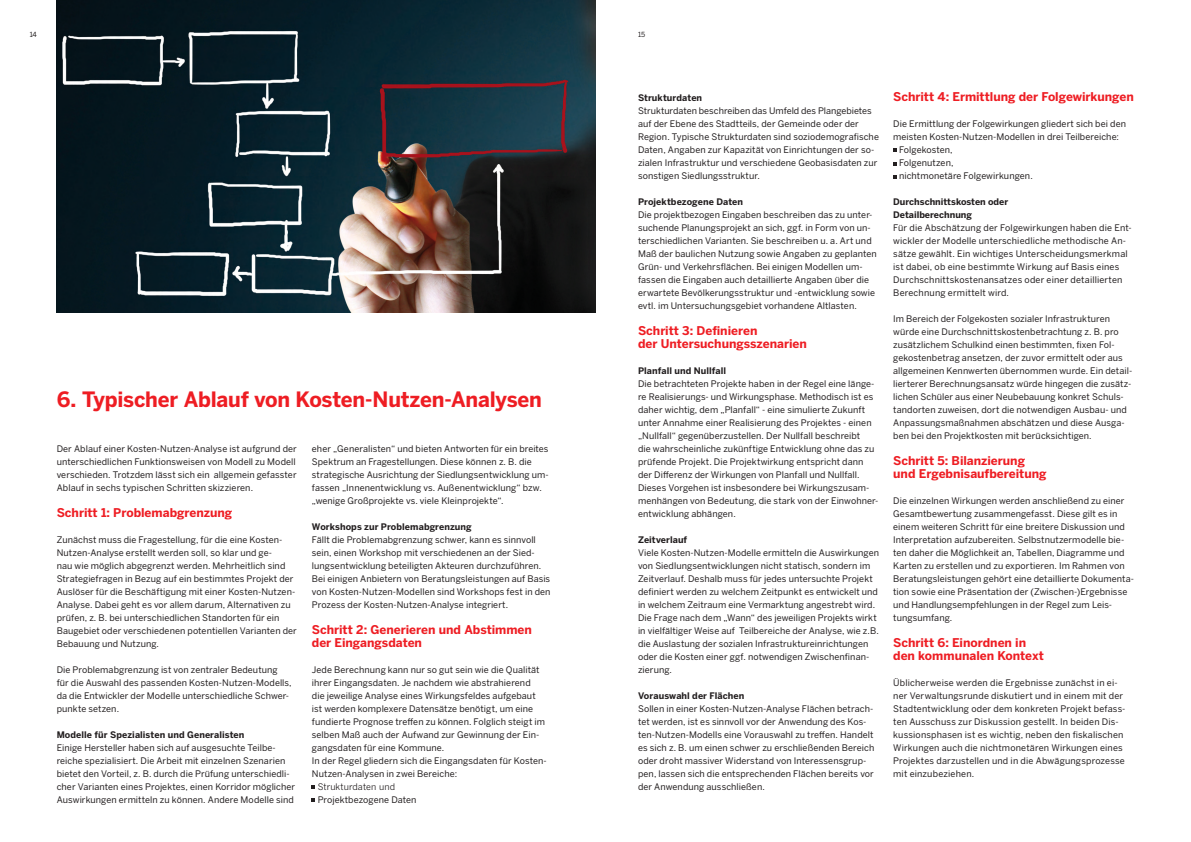
<style>
.page{position:relative;width:1191px;height:842px;background:#fff}
.page>*{position:absolute;margin:0;border:0;box-sizing:border-box;transform-origin:0 0}
.t1{font:700 21px "Benton Sans";letter-spacing:-.01em;color:#ee1d23}
.t2{font:700 12px/13px "Benton Sans";color:#ee1d23}
.t3{font:9px/13px "Benton Sans";letter-spacing:.01em;color:#231f20}
.t4{font:700 9px/13px "Benton Sans";letter-spacing:.01em;color:#231f20}
.t5{font:9px "Benton Gothic";letter-spacing:.005em;color:#231f20}
.t6{font:7px "Benton Sans";color:#231f20}
</style>
<div class="page">
<img style="left:57px;top:0;width:538px;height:313px">
<p class="t6" style="left:30px;top:30px;width:9px">14</p>
<p class="t6" style="left:638px;top:30px;width:9px">15</p>
<h1 class="t1" style="left:57px;top:387px;width:487px">6. Typischer Ablauf von Kosten-Nutzen-Analysen</h1>
<p class="t3" style="left:312px;top:442px;width:238px">eher „Generalisten“ und bieten Antworten für ein breites Spektrum an Fragestellungen. Diese können z. B. die strategische Ausrichtung der Siedlungsentwicklung um&shy;fassen „Innenentwicklung vs. Außenentwicklung“ bzw. „wenige Großprojekte vs. viele Kleinprojekte“.</p>
<p class="t4" style="left:312px;top:520px;width:161px">Workshops zur Problemabgrenzung</p>
<p class="t3" style="left:312px;top:533px;width:240px">Fällt die Problemabgrenzung schwer, kann es sinnvoll sein, einen Workshop mit verschiedenen an der Sied&shy;lungsentwicklung beteiligten Akteuren durchzuführen.<br>Bei einigen Anbietern von Beratungsleistungen auf Basis von Kosten-Nutzen-Modellen sind Workshops fest in den Prozess der Kosten-Nutzen-Analyse integriert.</p>
<h2 class="t2" style="left:312px;top:623px;width:221px">Schritt 2: Generieren und Abstimmen der Eingangsdaten</h2>
<p class="t3" style="left:312px;top:663px;width:236px">Jede Berechnung kann nur so gut sein wie die Qualität ihrer Eingangsdaten. Je nachdem wie abstrahierend<br>die jeweilige Analyse eines Wirkungsfeldes aufgebaut ist werden komplexere Datensätze benötigt, um eine fundierte Prognose treffen zu können. Folglich steigt im selben Maß auch der Aufwand zur Gewinnung der Ein&shy;gangsdaten für eine Kommune.<br>In der Regel gliedern sich die Eingangsdaten für Kosten-Nutzen-Analysen in zwei Bereiche:</p>
<p class="t5" style="left:318px;top:781px;width:79px">Strukturdaten und</p>
<p class="t3" style="left:318px;top:793px;width:100px">Projektbezogene Daten</p>
<p class="t3" style="left:57px;top:442px;width:242px">Der Ablauf einer Kosten-Nutzen-Analyse ist aufgrund der unterschiedlichen Funktionsweisen von Modell zu Modell verschieden. Trotzdem lässt sich ein allgemein gefasster Ablauf in sechs typischen Schritten skizzieren.</p>
<h2 class="t2" style="left:57px;top:506px;width:177px">Schritt 1: Problemabgrenzung</h2>
<p class="t3" style="left:57px;top:533px;width:242px">Zunächst muss die Fragestellung, für die eine Kosten-Nutzen-Analyse erstellt werden soll, so klar und ge-<br>nau wie möglich abgegrenzt werden. Mehrheitlich sind Strategiefragen in Bezug auf ein bestimmtes Projekt der Auslöser für die Beschäftigung mit einer Kosten-Nutzen-Analyse. Dabei geht es vor allem darum, Alternativen zu prüfen, z. B. bei unterschiedlichen Standorten für ein Baugebiet oder verschiedenen potentiellen Varianten der Bebauung und Nutzung.</p>
<p class="t3" style="left:57px;top:663px;width:236px">Die Problemabgrenzung ist von zentraler Bedeutung für die Auswahl des passenden Kosten-Nutzen-Modells, da die Entwickler der Modelle unterschiedliche Schwer&shy;punkte setzen.</p>
<p class="t4" style="left:57px;top:728px;width:189px">Modelle für Spezialisten und Generalisten</p>
<p class="t3" style="left:57px;top:741px;width:240px">Einige Hersteller haben sich auf ausgesuchte Teilbe&shy;reiche spezialisiert. Die Arbeit mit einzelnen Szenarien bietet den Vorteil, z. B. durch die Prüfung unterschiedli&shy;cher Varianten eines Projektes, einen Korridor möglicher Auswirkungen ermitteln zu können. Andere Modelle sind</p>
<p class="t4" style="left:638px;top:91px;width:66px">Strukturdaten</p>
<p class="t3" style="left:638px;top:104px;width:242px">Strukturdaten beschreiben das Umfeld des Plangebietes auf der Ebene des Stadtteils, der Gemeinde oder der Region. Typische Strukturdaten sind soziodemografische Daten, Angaben zur Kapazität von Einrichtungen der so&shy;zialen Infrastruktur und verschiedene Geobasisdaten zur sonstigen Siedlungsstruktur.</p>
<p class="t4" style="left:638px;top:195px;width:107px">Projektbezogene Daten</p>
<p class="t3" style="left:638px;top:208px;width:240px">Die projektbezogen Eingaben beschreiben das zu unter&shy;suchende Planungsprojekt an sich, ggf. in Form von un&shy;terschiedlichen Varianten. Sie beschreiben u. a. Art und Maß der baulichen Nutzung sowie Angaben zu geplanten Grün- und Verkehrsflächen. Bei einigen Modellen um&shy;fassen die Eingaben auch detaillierte Angaben über die erwartete Bevölkerungsstruktur und -entwicklung sowie evtl. im Untersuchungsgebiet vorhandene Altlasten.</p>
<h2 class="t2" style="left:638px;top:324px;width:170px">Schritt 3: Definieren<br>der Untersuchungsszenarien</h2>
<p class="t4" style="left:638px;top:364px;width:90px">Planfall und Nullfall</p>
<p class="t3" style="left:638px;top:377px;width:242px">Die betrachteten Projekte haben in der Regel eine länge&shy;re Realisierungs- und Wirkungsphase. Methodisch ist es daher wichtig, dem „Planfall“ - eine simulierte Zukunft unter Annahme einer Realisierung des Projektes - einen „Nullfall“ gegenüberzustellen. Der Nullfall beschreibt<br>die wahrscheinliche zukünftige Entwicklung ohne das zu prüfende Projekt. Die Projektwirkung entspricht dann der Differenz der Wirkungen von Planfall und Nullfall.<br>Dieses Vorgehen ist insbesondere bei Wirkungszusam&shy;menhängen von Bedeutung, die stark von der Einwohner&shy;entwicklung abhängen.</p>
<p class="t4" style="left:638px;top:533px;width:51px">Zeitverlauf</p>
<p class="t3" style="left:638px;top:546px;width:242px">Viele Kosten-Nutzen-Modelle ermitteln die Auswirkungen von Siedlungsentwicklungen nicht statisch, sondern im Zeitverlauf. Deshalb muss für jedes untersuchte Projekt definiert werden zu welchem Zeitpunkt es entwickelt und in welchem Zeitraum eine Vermarktung angestrebt wird.<br>Die Frage nach dem „Wann“ des jeweiligen Projekts wirkt in vielfältiger Weise auf Teilbereiche der Analyse, wie z.B. die Auslastung der sozialen Infrastruktureinrichtungen oder die Kosten einer ggf. notwendigen Zwischenfinan&shy;zierung.</p>
<p class="t4" style="left:638px;top:689px;width:108px">Vorauswahl der Flächen</p>
<p class="t3" style="left:638px;top:702px;width:238px">Sollen in einer Kosten-Nutzen-Analyse Flächen betrach&shy;tet werden, ist es sinnvoll vor der Anwendung des Kos&shy;ten-Nutzen-Modells eine Vorauswahl zu treffen. Handelt es sich z. B. um einen schwer zu erschließenden Bereich oder droht massiver Widerstand von Interessensgrup&shy;pen, lassen sich die entsprechenden Flächen bereits vor der Anwendung ausschließen.</p>
<h2 class="t2" style="left:893px;top:90px;width:242px">Schritt 4: Ermittlung der Folgewirkungen</h2>
<p class="t3" style="left:893px;top:117px;width:234px">Die Ermittlung der Folgewirkungen gliedert sich bei den</p>
<p class="t3" style="left:893px;top:130px;width:227px">meisten Kosten-Nutzen-Modellen in drei Teilbereiche:</p>
<p class="t3" style="left:899px;top:143px;width:55px">Folgekosten,</p>
<p class="t3" style="left:899px;top:156px;width:56px">Folgenutzen,</p>
<p class="t3" style="left:899px;top:169px;width:135px">nichtmonetäre Folgewirkungen.</p>
<p class="t4" style="left:893px;top:195px;width:116px">Durchschnittskosten oder<br>Detailberechnung</p>
<p class="t3" style="left:893px;top:221px;width:240px">Für die Abschätzung der Folgewirkungen haben die Ent&shy;wickler der Modelle unterschiedliche methodische An&shy;sätze gewählt. Ein wichtiges Unterscheidungsmerkmal ist dabei, ob eine bestimmte Wirkung auf Basis eines Durchschnittskostenansatzes oder einer detaillierten Berechnung ermittelt wird.</p>
<p class="t3" style="left:893px;top:312px;width:240px">Im Bereich der Folgekosten sozialer Infrastrukturen würde eine Durchschnittskostenbetrachtung z. B. pro zusätzlichem Schulkind einen bestimmten, fixen Fol&shy;gekostenbetrag ansetzen, der zuvor ermittelt oder aus allgemeinen Kennwerten übernommen wurde. Ein detail&shy;lierterer Berechnungsansatz würde hingegen die zusätz&shy;lichen Schüler aus einer Neubebauung konkret Schuls&shy;tandorten zuweisen, dort die notwendigen Ausbau- und Anpassungsmaßnahmen abschätzen und diese Ausga&shy;ben bei den Projektkosten mit berücksichtigen.</p>
<h2 class="t2" style="left:893px;top:454px;width:155px">Schritt 5: Bilanzierung und Ergebnisaufbereitung</h2>
<p class="t3" style="left:893px;top:494px;width:242px">Die einzelnen Wirkungen werden anschließend zu einer Gesamtbewertung zusammengefasst. Diese gilt es in einem weiteren Schritt für eine breitere Diskussion und Interpretation aufzubereiten. Selbstnutzermodelle bie&shy;ten daher die Möglichkeit an, Tabellen, Diagramme und Karten zu erstellen und zu exportieren. Im Rahmen von Beratungsleistungen gehört eine detaillierte Dokumenta&shy;tion sowie eine Präsentation der (Zwischen-)Ergebnisse und Handlungsempfehlungen in der Regel zum Leis&shy;tungsumfang.</p>
<h2 class="t2" style="left:893px;top:636px;width:152px">Schritt 6: Einordnen in den kommunalen Kontext</h2>
<p class="t3" style="left:893px;top:676px;width:234px">Üblicherweise werden die Ergebnisse zunächst in ei&shy;ner Verwaltungsrunde diskutiert und in einem mit der Stadtentwicklung oder dem konkreten Projekt befass&shy;ten Ausschuss zur Diskussion gestellt. In beiden Dis&shy;kussionsphasen ist es wichtig, neben den fiskalischen Wirkungen auch die nichtmonetären Wirkungen eines Projektes darzustellen und in die Abwägungsprozesse mit einzubeziehen.</p>
</div>
